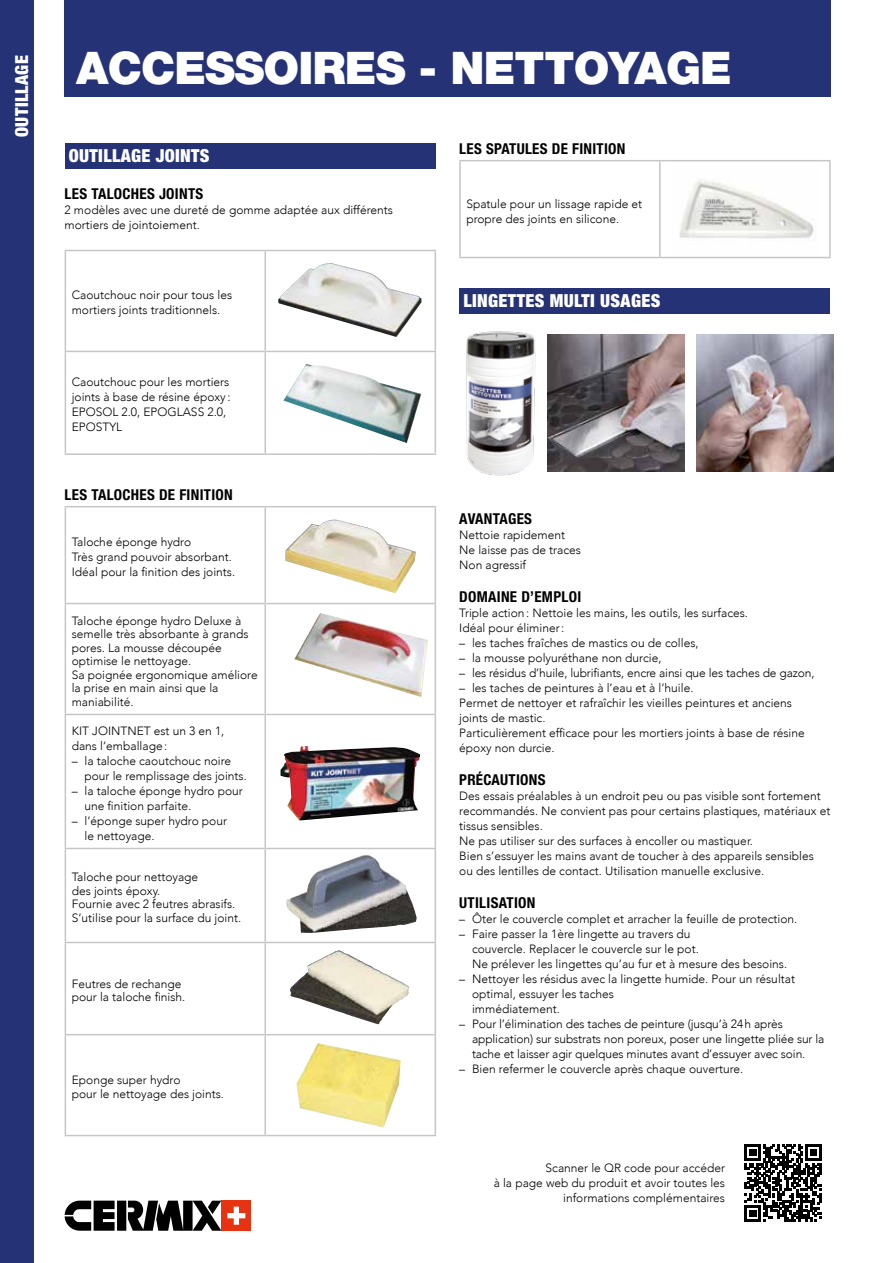
<style>
.page{position:relative;width:893px;height:1263px;background:#fff}
.page>*{position:absolute;margin:0;border:0;box-sizing:border-box;transform-origin:0 0}
.t1{font:900 45px "Helvetica Neue LT Std";letter-spacing:-.02em;color:#fff}
.t2{font:900 condensed 18px "Helvetica Neue LT Std";letter-spacing:.02em;color:#fff}
.t3{font:700 condensed 15px "Helvetica Neue LT Std";letter-spacing:.02em;color:#000}
.t4{font:300 12px/15px "Avenir";color:#000}
</style>
<div class="page">
<div style="left:65px;top:0;width:766px;height:97px;background:#253276"></div>
<div style="left:0;top:0;width:34px;height:1263px;background:#253276"></div>
<div style="left:221px;top:1200px;width:30px;height:31px;background:#e63312"></div>
<svg style="left:227px;top:1207px;width:18px;height:18px"></svg>
<svg style="left:65px;top:1200px;width:156px;height:31px"></svg>
<svg style="left:745px;top:1144px;width:77px;height:77px"></svg>
<div style="left:65px;top:143px;width:370px;height:26px;background:#253276"></div>
<hr style="left:65px;top:250px;width:200px;height:1px;background:#c6c6c6">
<hr style="left:65px;top:251px;width:1px;height:100px;background:#c6c6c6">
<hr style="left:65px;top:351px;width:200px;height:1px;background:#c6c6c6">
<hr style="left:65px;top:352px;width:1px;height:101px;background:#c6c6c6">
<hr style="left:65px;top:453px;width:200px;height:2px;background:#c6c6c6">
<hr style="left:265px;top:250px;width:171px;height:1px;background:#c6c6c6">
<hr style="left:264px;top:251px;width:2px;height:100px;background:#c6c6c6">
<hr style="left:435px;top:251px;width:1px;height:100px;background:#c6c6c6">
<hr style="left:265px;top:351px;width:171px;height:1px;background:#c6c6c6">
<hr style="left:264px;top:352px;width:2px;height:101px;background:#c6c6c6">
<hr style="left:435px;top:352px;width:1px;height:101px;background:#c6c6c6">
<hr style="left:265px;top:453px;width:171px;height:2px;background:#c6c6c6">
<img style="left:278px;top:263px;width:144px;height:74px">
<img style="left:283px;top:364px;width:138px;height:79px">
<hr style="left:65px;top:942px;width:200px;height:1px;background:#c6c6c6">
<hr style="left:65px;top:506px;width:200px;height:1px;background:#c6c6c6">
<hr style="left:65px;top:507px;width:1px;height:96px;background:#c6c6c6">
<hr style="left:65px;top:603px;width:200px;height:1px;background:#c6c6c6">
<hr style="left:65px;top:604px;width:1px;height:110px;background:#c6c6c6">
<hr style="left:65px;top:714px;width:200px;height:1px;background:#c6c6c6">
<hr style="left:65px;top:715px;width:1px;height:133px;background:#c6c6c6">
<hr style="left:65px;top:848px;width:200px;height:1px;background:#c6c6c6">
<hr style="left:65px;top:849px;width:1px;height:93px;background:#c6c6c6">
<hr style="left:65px;top:943px;width:1px;height:91px;background:#c6c6c6">
<hr style="left:65px;top:1034px;width:200px;height:1px;background:#c6c6c6">
<hr style="left:65px;top:1035px;width:1px;height:100px;background:#c6c6c6">
<hr style="left:65px;top:1135px;width:200px;height:1px;background:#c6c6c6">
<hr style="left:265px;top:506px;width:171px;height:1px;background:#c6c6c6">
<hr style="left:264px;top:507px;width:2px;height:96px;background:#c6c6c6">
<hr style="left:435px;top:507px;width:1px;height:96px;background:#c6c6c6">
<hr style="left:265px;top:603px;width:171px;height:1px;background:#c6c6c6">
<hr style="left:264px;top:604px;width:2px;height:110px;background:#c6c6c6">
<hr style="left:435px;top:604px;width:1px;height:110px;background:#c6c6c6">
<hr style="left:265px;top:714px;width:171px;height:1px;background:#c6c6c6">
<hr style="left:264px;top:715px;width:2px;height:133px;background:#c6c6c6">
<hr style="left:435px;top:715px;width:1px;height:133px;background:#c6c6c6">
<hr style="left:265px;top:848px;width:171px;height:1px;background:#c6c6c6">
<hr style="left:264px;top:849px;width:2px;height:93px;background:#c6c6c6">
<hr style="left:435px;top:849px;width:1px;height:93px;background:#c6c6c6">
<hr style="left:265px;top:942px;width:171px;height:1px;background:#c6c6c6">
<hr style="left:264px;top:943px;width:2px;height:91px;background:#c6c6c6">
<hr style="left:435px;top:943px;width:1px;height:91px;background:#c6c6c6">
<hr style="left:265px;top:1034px;width:171px;height:1px;background:#c6c6c6">
<hr style="left:264px;top:1035px;width:2px;height:100px;background:#c6c6c6">
<hr style="left:435px;top:1035px;width:1px;height:100px;background:#c6c6c6">
<hr style="left:265px;top:1135px;width:171px;height:1px;background:#c6c6c6">
<img style="left:285px;top:520px;width:131px;height:73px">
<img style="left:294px;top:613px;width:134px;height:84px">
<img style="left:281px;top:746px;width:139px;height:74px">
<img style="left:286px;top:855px;width:131px;height:78px">
<img style="left:290px;top:950px;width:119px;height:74px">
<img style="left:296px;top:1043px;width:105px;height:85px">
<hr style="left:459px;top:160px;width:201px;height:1px;background:#c6c6c6">
<hr style="left:459px;top:161px;width:2px;height:96px;background:#c6c6c6">
<hr style="left:459px;top:257px;width:201px;height:1px;background:#c6c6c6">
<hr style="left:660px;top:160px;width:171px;height:1px;background:#c6c6c6">
<hr style="left:659px;top:161px;width:2px;height:96px;background:#c6c6c6">
<hr style="left:829px;top:161px;width:2px;height:96px;background:#c6c6c6">
<hr style="left:660px;top:257px;width:171px;height:1px;background:#c6c6c6">
<img style="left:679px;top:180px;width:135px;height:59px">
<div style="left:459px;top:288px;width:371px;height:26px;background:#253276"></div>
<img style="left:466px;top:331px;width:70px;height:145px">
<img style="left:548px;top:335px;width:137px;height:137px">
<img style="left:696px;top:335px;width:137px;height:137px">
<h2 class="t2" style="left:11px;top:137px;width:82px;rotate:-90deg">Outillage</h2>
<h1 class="t1" style="left:76px;top:41px;width:657px">ACCESSOIRES - NETTOYAGE</h1>
<h2 class="t2" style="left:69px;top:145px;width:31px">OUTILLA</h2>
<h2 class="t2" style="left:131px;top:145px;width:54px">GE JOINTS</h2>
<p class="t3" style="left:65px;top:184px;width:140px">LES TALOCHES JOINTS</p>
<p class="t4" style="left:65px;top:202px;width:330px">2 modèles avec une dureté de gomme adaptée aux différents mortiers de jointoiement.</p>
<p class="t4" style="left:72px;top:288px;width:162px">Caoutchouc noir pour tous les mortiers joints traditionnels.</p>
<p class="t4" style="left:72px;top:375px;width:160px">Caoutchouc pour les mortiers joints à base de résine époxy :<br>EPOSOL 2.0, EPOGLASS 2.0,<br>EPOSTYL</p>
<p class="t3" style="left:65px;top:485px;width:170px">LES TALOCHES DE FINITION</p>
<p class="t4" style="left:72px;top:534px;width:165px">Taloche éponge hydro<br>Très grand pouvoir absorbant.<br>Idéal pour la finition des joints.</p>
<p class="t4" style="left:72px;top:614px;width:187px;line-height:13.5px">Taloche éponge hydro Deluxe à semelle très absorbante à grands pores. La mousse découpée optimise le nettoyage.<br>Sa poignée ergonomique améliore la prise en main ainsi que la maniabilité.</p>
<p class="t4" style="left:72px;top:723px;width:154px">KIT JOINTNET est un 3 en 1, dans l’emballage:</p>
<p class="t4" style="left:85px;top:753px;width:164px;text-indent:-13px">– la taloche caoutchouc noire pour le remplissage des joints.</p>
<p class="t4" style="left:85px;top:783px;width:160px;text-indent:-13px">– la taloche éponge hydro pour une finition parfaite.</p>
<p class="t4" style="left:85px;top:813px;width:144px;text-indent:-13px">– l’éponge super hydro pour le nettoyage.</p>
<p class="t4" style="left:72px;top:870px;width:171px;line-height:13.5px">Taloche pour nettoyage<br>des joints époxy.<br>Fournie avec 2 feutres abrasifs.<br>S’utilise pour la surface du joint.</p>
<p class="t4" style="left:72px;top:977px;width:115px;line-height:13.5px">Feutres de rechange pour la taloche finish.</p>
<p class="t4" style="left:72px;top:1073px;width:154px;line-height:13.5px">Eponge super hydro<br>pour le nettoyage des joints.</p>
<p class="t3" style="left:459px;top:140px;width:168px">LES SPATULES DE FINITION</p>
<p class="t4" style="left:466px;top:196px;width:177px">Spatule pour un lissage rapide et propre des joints en silicone.</p>
<h2 class="t2" style="left:463px;top:290px;width:198px">LINGETTES MULTI USAGES</h2>
<p class="t3" style="left:459px;top:509px;width:74px">AVANTAGES</p>
<p class="t4" style="left:459px;top:527px;width:123px">Nettoie rapidement<br>Ne laisse pas de traces<br>Non agressif</p>
<p class="t3" style="left:459px;top:587px;width:123px">DOMAINE D’EMPLOI</p>
<p class="t4" style="left:459px;top:605px;width:290px">Triple action: Nettoie les mains, les outils, les surfaces.<br>Idéal pour éliminer:</p>
<p class="t4" style="left:459px;top:635px;width:241px">– les taches fraîches de mastics ou de colles,</p>
<p class="t4" style="left:459px;top:650px;width:204px">– la mousse polyuréthane non durcie,</p>
<p class="t4" style="left:459px;top:665px;width:357px">– les résidus d’huile, lubrifiants, encre ainsi que les taches de gazon,</p>
<p class="t4" style="left:459px;top:680px;width:347px">– les taches de peintures à l’eau et à l’huile.<br>Permet de nettoyer et rafraîchir les vieilles peintures et anciens joints de mastic.<br>Particulièrement efficace pour les mortiers joints à base de résine époxy non durcie.</p>
<p class="t3" style="left:459px;top:770px;width:88px">PRÉCAUTIONS</p>
<p class="t4" style="left:459px;top:788px;width:373px">Des essais préalables à un endroit peu ou pas visible sont fortement recommandés. Ne convient pas pour certains plastiques, matériaux et tissus sensibles.<br>Ne pas utiliser sur des surfaces à encoller ou mastiquer.<br>Bien s’essuyer les mains avant de toucher à des appareils sensibles ou des lentilles de contact. Utilisation manuelle exclusive.</p>
<p class="t3" style="left:459px;top:893px;width:78px">UTILISATION</p>
<p class="t4" style="left:459px;top:911px;width:340px">– Ôter le couvercle complet et arracher la feuille de protection.</p>
<p class="t4" style="left:472px;top:926px;width:317px;text-indent:-13px">– Faire passer la 1ère lingette au travers du<br>couvercle. Replacer le couvercle sur le pot.<br>Ne prélever les lingettes qu’au fur et à mesure des besoins.</p>
<p class="t4" style="left:472px;top:971px;width:325px;text-indent:-13px">– Nettoyer les résidus avec la lingette humide. Pour un résultat optimal, essuyer les taches<br>immédiatement.</p>
<p class="t4" style="left:472px;top:1016px;width:354px;text-indent:-13px">– Pour l’élimination des taches de peinture (jusqu’à 24h après application) sur substrats non poreux, poser une lingette pliée sur la tache et laisser agir quelques minutes avant d’essuyer avec soin.</p>
<p class="t4" style="left:459px;top:1061px;width:286px">– Bien refermer le couvercle après chaque ouverture.</p>
<p class="t4" style="left:494px;top:1160px;width:233px;text-align:right">Scanner le QR code pour accéder<br>à la page web du produit et avoir toutes les informations complémentaires</p>
</div>
